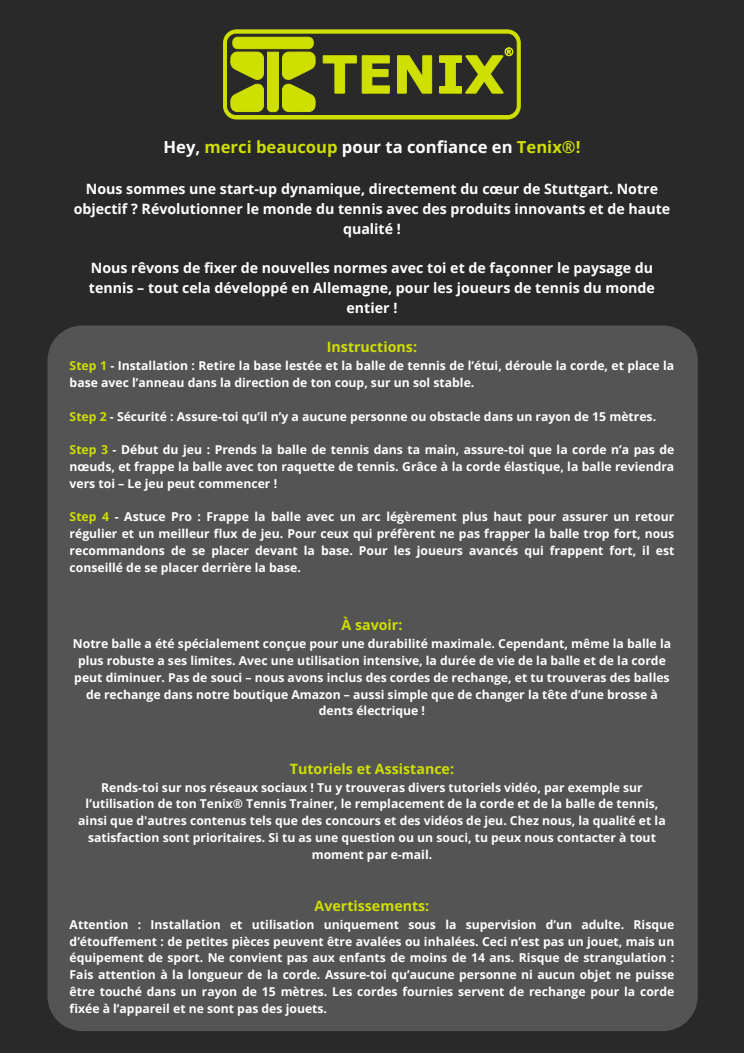
<style>
.page{position:relative;width:744px;height:1053px;background:#fff}
.page>*{position:absolute;margin:0;border:0;box-sizing:border-box;transform-origin:0 0}
.t1{font:700 16.6px "Open Sans";color:#fff}
.t2{font:700 14.2px/19.8px "Open Sans";color:#fff;text-align:center}
.t3{font:700 14.2px "Open Sans";color:#cfdf00}
.t4{font:700 12.2px/16.8px "Open Sans";color:#fff;text-align:justify}
.s1{color:#cfdf00}
</style>
<div class="page">
<div style="left:0;top:0;width:744px;height:1052px;background:#292929"></div>
<div style="left:47px;top:325px;width:651px;height:706px;background:#545454"></div>
<svg style="left:223px;top:30px;width:298px;height:89px"></svg>
<p class="t1" style="left:163px;top:136px;width:419px">Hey, <span class="s1">merci beaucoup</span> pour ta confiance en <span class="s1">Tenix®!</span></p>
<h1 class="t2" style="left:74px;top:178px;width:598px">Nous sommes une start-up dynamique, directement du cœur de Stuttgart. Notre objectif ? Révolutionner le monde du tennis avec des produits innovants et de haute qualité !</h1>
<h2 class="t2" style="left:89px;top:258px;width:568px">Nous rêvons de fixer de nouvelles normes avec toi et de façonner le paysage du tennis – tout cela développé en Allemagne, pour les joueurs de tennis du monde entier !</h2>
<h2 class="t3" style="left:327px;top:337px;width:92px">Instructions:</h2>
<p class="t4" style="left:70px;top:357px;width:606px"><span class="s1">Step 1</span> - Installation : Retire la base lestée et la balle de tennis de l’étui, déroule la corde, et place la base avec l’anneau dans la direction de ton coup, sur un sol stable.</p>
<p class="t4" style="left:70px;top:407px;width:588px"><span class="s1">Step 2</span> - Sécurité : Assure-toi qu’il n’y a aucune personne ou obstacle dans un rayon de 15 mètres.</p>
<p class="t4" style="left:70px;top:441px;width:606px"><span class="s1">Step 3</span> - Début du jeu : Prends la balle de tennis dans ta main, assure-toi que la corde n’a pas de nœuds, et frappe la balle avec ton raquette de tennis. Grâce à la corde élastique, la balle reviendra vers toi – Le jeu peut commencer !</p>
<p class="t4" style="left:70px;top:508px;width:606px"><span class="s1">Step 4</span> - Astuce Pro : Frappe la balle avec un arc légèrement plus haut pour assurer un retour régulier et un meilleur flux de jeu. Pour ceux qui préfèrent ne pas frapper la balle trop fort, nous recommandons de se placer devant la base. Pour les joueurs avancés qui frappent fort, il est conseillé de se placer derrière la base.</p>
<p class="t3" style="left:342px;top:615px;width:62px">À savoir:</p>
<p class="t4" style="left:73px;top:635px;width:600px;text-align:center">Notre balle a été spécialement conçue pour une durabilité maximale. Cependant, même la balle la plus robuste a ses limites. Avec une utilisation intensive, la durée de vie de la balle et de la corde peut diminuer. Pas de souci – nous avons inclus des cordes de rechange, et tu trouveras des balles de rechange dans notre boutique Amazon – aussi simple que de changer la tête d’une brosse à dents électrique !</p>
<p class="t3" style="left:290px;top:758px;width:166px">Tutoriels et Assistance:</p>
<p class="t4" style="left:78px;top:778px;width:589px;text-align:center">Rends-toi sur nos réseaux sociaux ! Tu y trouveras divers tutoriels vidéo, par exemple sur l’utilisation de ton Tenix® Tennis Trainer, le remplacement de la corde et de la balle de tennis, ainsi que d'autres contenus tels que des concours et des vidéos de jeu. Chez nous, la qualité et la satisfaction sont prioritaires. Si tu as une question ou un souci, tu peux nous contacter à tout moment par e-mail.</p>
<p class="t3" style="left:315px;top:896px;width:116px">Avertissements:</p>
<p class="t4" style="left:70px;top:915px;width:606px">Attention : Installation et utilisation uniquement sous la supervision d’un adulte. Risque d’étouffement : de petites pièces peuvent être avalées ou inhalées. Ceci n’est pas un jouet, mais un équipement de sport. Ne convient pas aux enfants de moins de 14 ans. Risque de strangulation :<br>Fais attention à la longueur de la corde. Assure-toi qu’aucune personne ni aucun objet ne puisse être touché dans un rayon de 15 mètres. Les cordes fournies servent de rechange pour la corde fixée à l’appareil et ne sont pas des jouets.</p>
</div>
